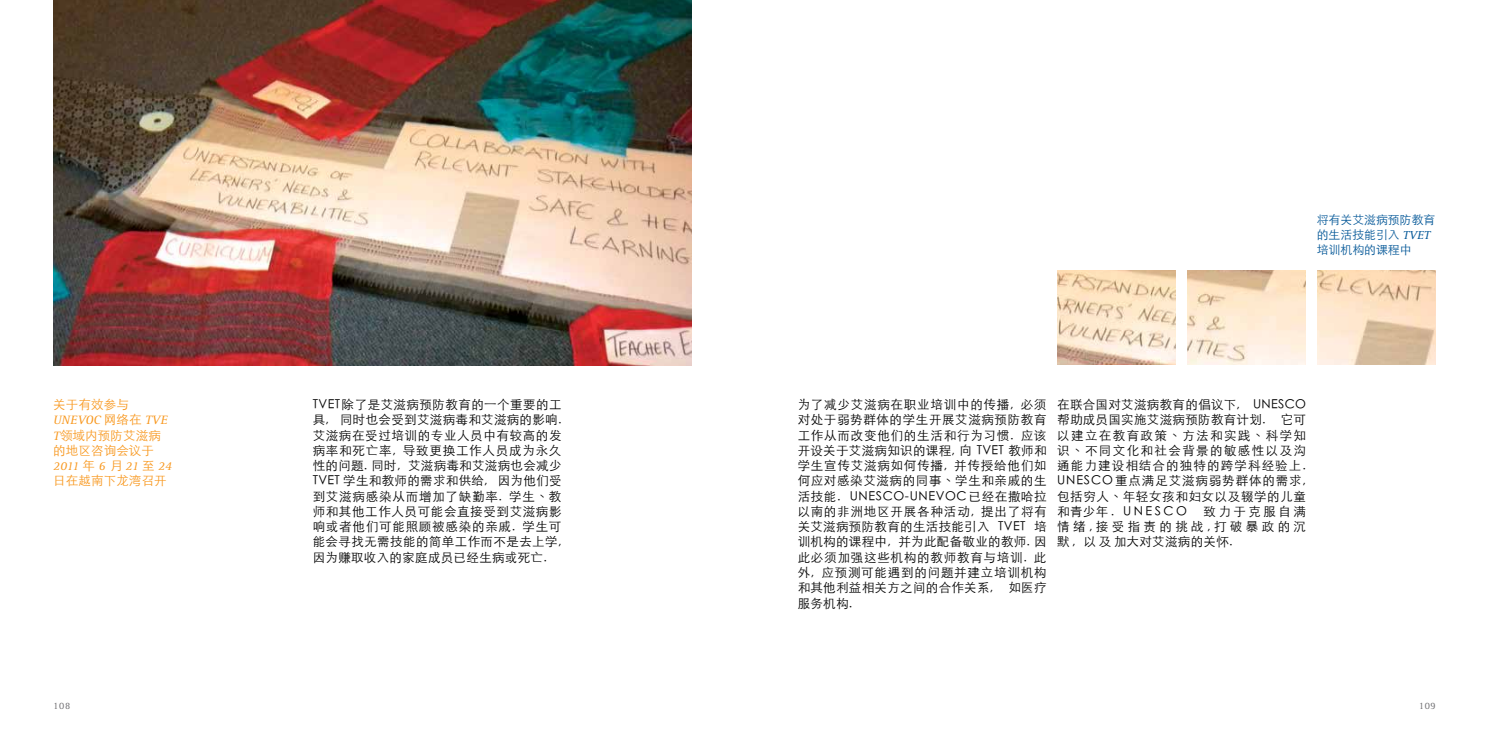
<style>
.page{position:relative;width:1489px;height:745px;background:#fff}
.page>*{position:absolute;margin:0;border:0;box-sizing:border-box;transform-origin:0 0}
.t1{font:300 12.5px/15.2px "ST Heiti TC";letter-spacing:.05em;color:#000;text-align:justify}
.t2{font:300 12.5px/15.2px "ST Heiti TC";letter-spacing:.01em;color:#f8971d}
.t3{font:300 11.88px/15px "ST Heiti TC";color:#005596}
.t4{font:10px "Rotis Serif";letter-spacing:.075em;color:#717073}
.s1{font-family:"Rotis Serif";font-weight:400;font-style:italic}
</style>
<div class="page">
<img style="left:53px;top:0;width:638px;height:365px">
<img style="left:1057px;top:270px;width:118px;height:94px">
<img style="left:1187px;top:270px;width:118px;height:94px">
<img style="left:1317px;top:270px;width:117px;height:94px">
<p class="t2" style="left:53px;top:395px;width:120px">关于有效参与<br><span class="s1">UNEVOC</span> 网络在 <span class="s1">TVE<br>T</span>领域内预防艾滋病的地区咨询会议于<br><span class="s1">2011</span> 年 <span class="s1">6</span> 月 <span class="s1">21</span> 至 <span class="s1">24</span>日在越南下龙湾召开</p>
<p class="t1" style="left:313px;top:395px;width:250px">TVET除了是艾滋病预防教育的一个重要的工具, 同时也会受到艾滋病毒和艾滋病的影响.艾滋病在受过培训的专业人员中有较高的发病率和死亡率, 导致更换工作人员成为永久性的问题. 同时, 艾滋病毒和艾滋病也会减少TVET 学生和教师的需求和供给, 因为他们受到艾滋病感染从而增加了缺勤率. 学生、教师和其他工作人员可能会直接受到艾滋病影响或者他们可能照顾被感染的亲戚. 学生可能会寻找无需技能的简单工作而不是去上学,因为赚取收入的家庭成员已经生病或死亡.</p>
<p class="t3" style="left:1316px;top:211px;width:120px">将有关艾滋病预防教育的生活技能引入 <span class="s1">TVET</span>培训机构的课程中</p>
<p class="t1" style="left:797px;top:395px;width:250px">为了减少艾滋病在职业培训中的传播, 必须对处于弱势群体的学生开展艾滋病预防教育工作从而改变他们的生活和行为习惯. 应该开设关于艾滋病知识的课程, 向 TVET 教师和学生宣传艾滋病如何传播, 并传授给他们如何应对感染艾滋病的同事、学生和亲戚的生活技能. UNESCO-UNEVOC已经在撒哈拉以南的非洲地区开展各种活动, 提出了将有关艾滋病预防教育的生活技能引入 TVET 培训机构的课程中, 并为此配备敬业的教师. 因此必须加强这些机构的教师教育与培训. 此外, 应预测可能遇到的问题并建立培训机构和其他利益相关方之间的合作关系, 如医疗服务机构.</p>
<p class="t1" style="left:1057px;top:395px;width:250px">在联合国对艾滋病教育的倡议下, UNESCO帮助成员国实施艾滋病预防教育计划. 它可以建立在教育政策、方法和实践、科学知识、不同文化和社会背景的敏感性以及沟通能力建设相结合的独特的跨学科经验上.<br>UNESCO重点满足艾滋病弱势群体的需求,包括穷人、年轻女孩和妇女以及辍学的儿童和青少年. UNESCO</p>
<p class="t1" style="left:1057px;top:502px;width:250px;text-indent:146px">致力于克服自满情绪,接受指责的挑战,打破暴政的沉默 , 以及加大对艾滋病的关怀.</p>
<p class="t4" style="left:53px;top:700px;width:19px">108</p>
<p class="t4" style="left:1418px;top:700px;width:19px">109</p>
</div>
